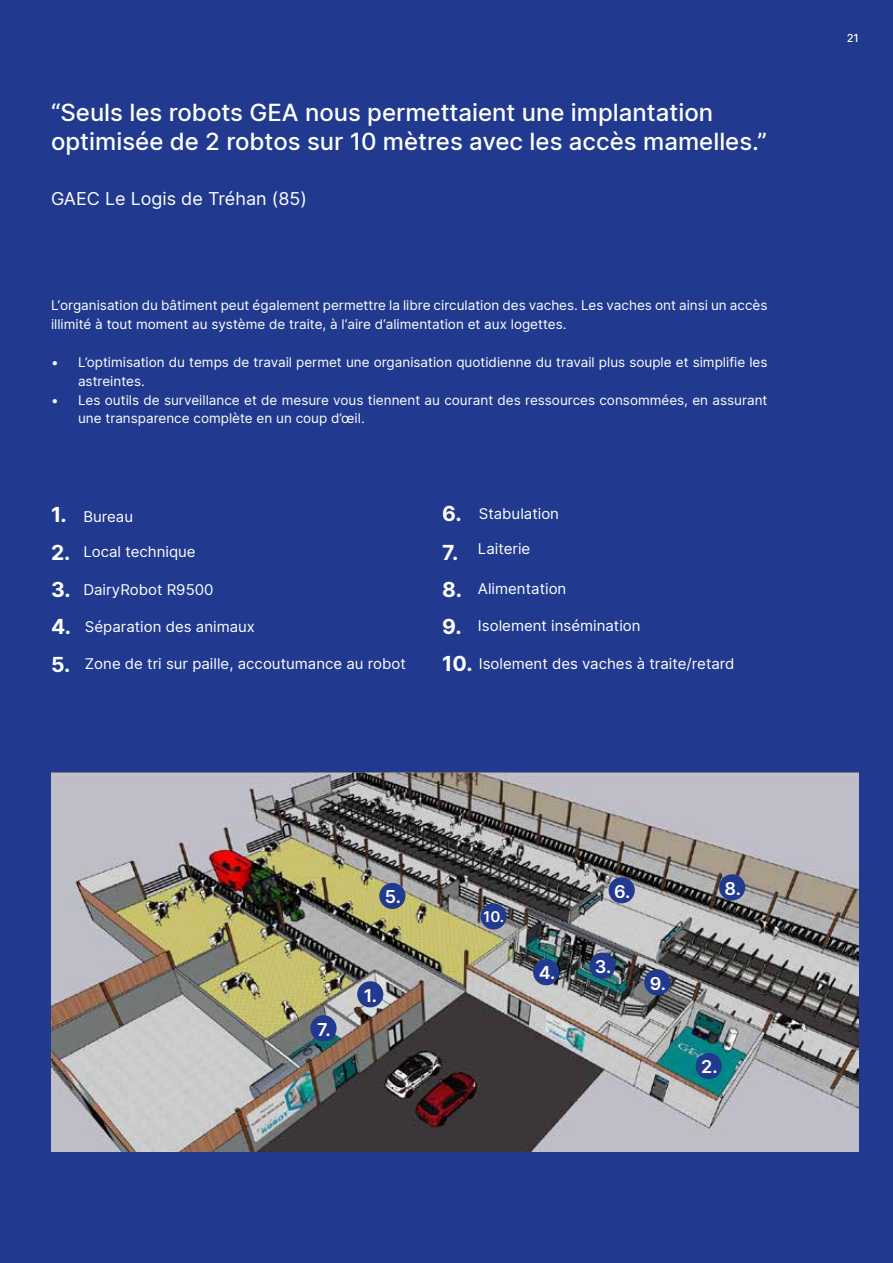
<style>
.page{position:relative;width:893px;height:1263px;background:#213a8f}
.page>*{position:absolute;margin:0;border:0;box-sizing:border-box;transform-origin:0 0}
.t1{font:500 24px/28.8px "Inter";color:#fff}
.t2{font:700 21px "Inter";color:#fff}
.t3{font:18px "Inter";color:#fff}
.t4{font:600 18px "Inter";color:#fff}
.t5{font:15px "Inter";color:#fff}
.t6{font:600 15px "Inter";color:#fff}
.t7{font:13.5px/18.9px "Inter";color:#fff}
.t8{font:500 11.25px "Inter";color:#fff}
.s1{font-weight:700;font-size:21px}
</style>
<div class="page">
<img style="left:51px;top:773px;width:808px;height:378px">
<div style="left:358px;top:982px;width:25px;height:25px;background:#213a8f;border-radius:50%"></div>
<div style="left:357px;top:981px;width:26px;height:26px;border:2px solid #213a8f;border-radius:50%"></div>
<div style="left:311px;top:1016px;width:25px;height:24px;background:#213a8f;border-radius:50%"></div>
<div style="left:310px;top:1015px;width:27px;height:26px;border:2px solid #213a8f;border-radius:50%"></div>
<div style="left:380px;top:884px;width:25px;height:24px;background:#213a8f;border-radius:50%"></div>
<div style="left:379px;top:883px;width:26px;height:26px;border:2px solid #213a8f;border-radius:50%"></div>
<div style="left:481px;top:904px;width:25px;height:25px;background:#213a8f;border-radius:50%"></div>
<div style="left:480px;top:903px;width:27px;height:26px;border:2px solid #213a8f;border-radius:50%"></div>
<div style="left:534px;top:960px;width:25px;height:24px;background:#213a8f;border-radius:50%"></div>
<div style="left:533px;top:959px;width:26px;height:26px;border:2px solid #213a8f;border-radius:50%"></div>
<div style="left:590px;top:953px;width:25px;height:25px;background:#213a8f;border-radius:50%"></div>
<div style="left:589px;top:953px;width:26px;height:26px;border:2px solid #213a8f;border-radius:50%"></div>
<div style="left:645px;top:970px;width:25px;height:25px;background:#213a8f;border-radius:50%"></div>
<div style="left:644px;top:969px;width:26px;height:26px;border:2px solid #213a8f;border-radius:50%"></div>
<div style="left:696px;top:1054px;width:25px;height:24px;background:#213a8f;border-radius:50%"></div>
<div style="left:696px;top:1053px;width:26px;height:26px;border:2px solid #213a8f;border-radius:50%"></div>
<div style="left:720px;top:875px;width:24px;height:25px;background:#213a8f;border-radius:50%"></div>
<div style="left:719px;top:874px;width:26px;height:26px;border:2px solid #213a8f;border-radius:50%"></div>
<div style="left:609px;top:878px;width:25px;height:25px;background:#213a8f;border-radius:50%"></div>
<div style="left:609px;top:877px;width:26px;height:26px;border:2px solid #213a8f;border-radius:50%"></div>
<h1 class="t1" style="left:51px;top:97px;width:717px">“Seuls les robots GEA nous permettaient une implantation optimisée de 2 robtos sur 10 mètres avec les accès mamelles.”</h1>
<h3 class="t3" style="left:51px;top:185px;width:257px">GAEC Le Logis de Tréhan (85)</h3>
<p class="t7" style="left:51px;top:295px;width:718px">L‘organisation du bâtiment peut également permettre la libre circulation des vaches. Les vaches ont ainsi un accès illimité à tout moment au système de traite, à l‘aire d‘alimentation et aux logettes.</p>
<p class="t7" style="left:78px;top:352px;width:691px;text-indent:-27px">• L’optimisation du temps de travail permet une organisation quotidienne du travail plus souple et simplifie les astreintes.</p>
<p class="t7" style="left:78px;top:390px;width:691px;text-indent:-27px">• Les outils de surveillance et de mesure vous tiennent au courant des ressources consommées, en assurant une transparence complète en un coup d’œil.</p>
<p class="t5" style="left:51px;top:506px;width:84px"><span class="s1">1.</span> Bureau</p>
<h2 class="t2" style="left:442px;top:498px;width:21px">6.</h2>
<p class="t5" style="left:83px;top:541px;width:114px">Local technique</p>
<p class="t5" style="left:83px;top:578px;width:132px">DairyRobot R9500</p>
<p class="t5" style="left:85px;top:616px;width:172px">Séparation des animaux</p>
<p class="t5" style="left:85px;top:653px;width:322px">Zone de tri sur paille, accoutumance au robot</p>
<p class="t5" style="left:479px;top:503px;width:82px">Stabulation</p>
<p class="t5" style="left:478px;top:537px;width:54px">Laiterie</p>
<p class="t5" style="left:478px;top:578px;width:90px">Alimentation</p>
<p class="t5" style="left:478px;top:614px;width:164px">Isolement insémination</p>
<p class="t5" style="left:479px;top:652px;width:257px">Isolement des vaches à traite/retard</p>
<h2 class="t2" style="left:51px;top:537px;width:21px">2.</h2>
<h2 class="t2" style="left:442px;top:536px;width:18px">7.</h2>
<h2 class="t2" style="left:51px;top:574px;width:21px">3.</h2>
<h2 class="t2" style="left:442px;top:573px;width:21px">8.</h2>
<h2 class="t2" style="left:51px;top:611px;width:22px">4.</h2>
<h2 class="t2" style="left:442px;top:610px;width:21px">9.</h2>
<h2 class="t2" style="left:51px;top:648px;width:21px">5.</h2>
<h2 class="t2" style="left:442px;top:647px;width:32px">10.</h2>
<p class="t8" style="left:847px;top:30px;width:14px">21</p>
<h3 class="t4" style="left:317px;top:1016px;width:15px">7.</h3>
<h3 class="t4" style="left:385px;top:883px;width:18px">5.</h3>
<h3 class="t4" style="left:364px;top:982px;width:15px">1.</h3>
<p class="t6" style="left:483px;top:906px;width:23px">10.</p>
<h3 class="t4" style="left:614px;top:878px;width:18px">6.</h3>
<h3 class="t4" style="left:725px;top:875px;width:18px">8.</h3>
<h3 class="t4" style="left:539px;top:956px;width:74px">4. 3.</h3>
<h3 class="t4" style="left:650px;top:970px;width:18px">9.</h3>
<h3 class="t4" style="left:701px;top:1054px;width:18px">2.</h3>
</div>
